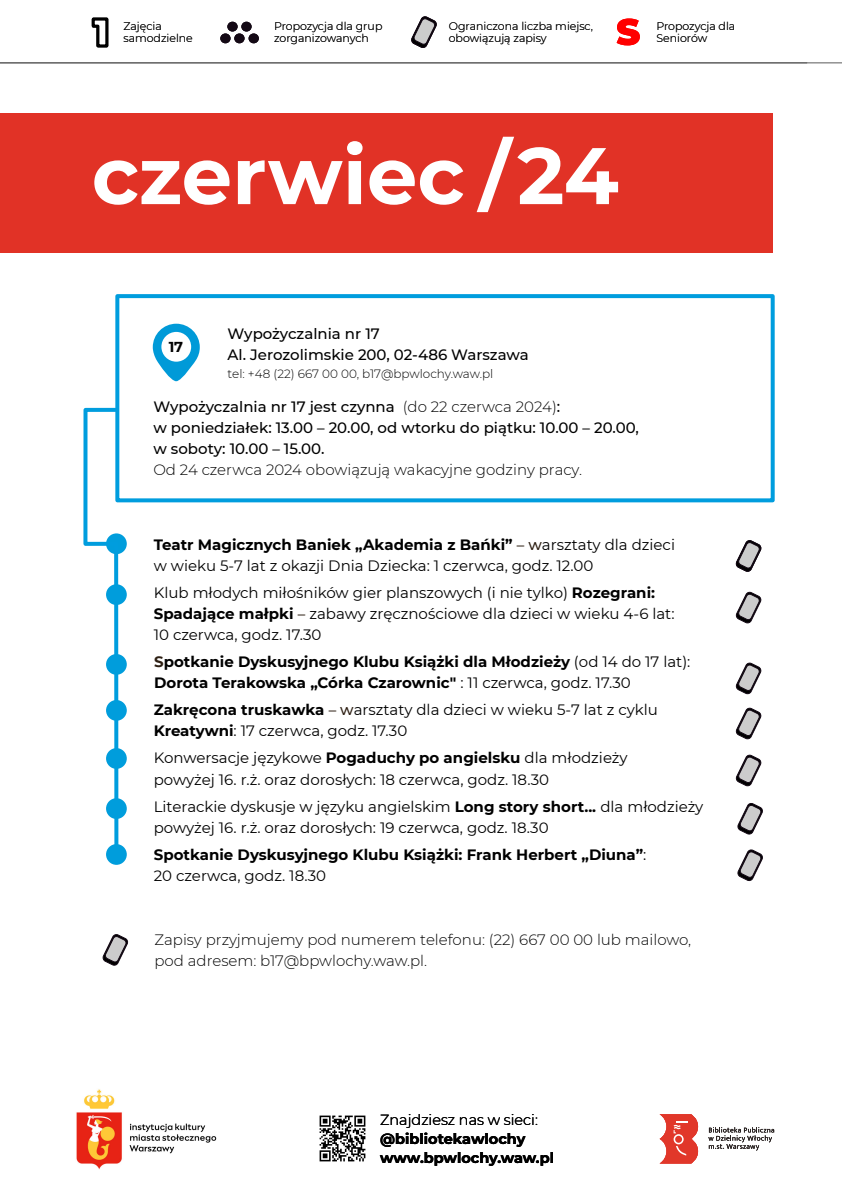
<style>
.page{position:relative;width:842px;height:1191px;background:#fff}
.page>*{position:absolute;margin:0;border:0;box-sizing:border-box;transform-origin:0 0}
.t1{font:700 80px "Montserrat";color:#fff}
.t2{font:15px/21px "Montserrat";color:#000}
.t3{font:700 15px/21px "Montserrat";color:#000}
.t4{font:500 15px/21px "Montserrat";color:#000}
.t5{font:300 15px/21px "Montserrat";color:#000}
.t6{font:700 14.6px/18.9px "Montserrat";color:#000}
.t7{font:300 14.6px "Montserrat";color:#000}
.t8{font:700 14.4px "Montserrat";color:#000}
.t9{font:300 12px "Montserrat";color:#000}
.t10{font:300 11px/12px "Montserrat";color:#000}
.s1{font-weight:300}
.s2{font-weight:700}
.s3{font-weight:500;color:#2e2014}
.s4{color:#2e2014}
.s5{font-weight:400}
</style>
<div class="page">
<div style="left:0;top:113px;width:773px;height:139px;background:#e13226"></div>
<img style="left:319px;top:1115px;width:47px;height:47px">
<img style="left:76px;top:1089px;width:141px;height:81px">
<svg style="left:153px;top:324px;width:47px;height:57px"></svg>
<div style="left:161px;top:332px;width:30px;height:30px;background:#fff;border-radius:50%"></div>
<hr style="left:0;top:63px;width:842px;height:1px;background:#595959">
<svg style="left:91px;top:17px;width:18px;height:31px"></svg>
<div style="left:227px;top:22px;width:11px;height:10px;background:#140915;border-radius:50%"></div>
<div style="left:241px;top:22px;width:11px;height:10px;background:#140915;border-radius:50%"></div>
<div style="left:234px;top:33px;width:11px;height:10px;background:#140915;border-radius:50%"></div>
<div style="left:220px;top:33px;width:11px;height:10px;background:#140915;border-radius:50%"></div>
<div style="left:249px;top:33px;width:10px;height:10px;background:#140915;border-radius:50%"></div>
<svg style="left:411px;top:16px;width:26px;height:32px"></svg>
<svg style="left:617px;top:18px;width:23px;height:27px"></svg>
<div style="left:106px;top:533px;width:21px;height:21px;background:#009ddc;border-radius:50%"></div>
<svg style="left:83px;top:407px;width:37px;height:452px"></svg>
<svg style="left:660px;top:1114px;width:38px;height:49px"></svg>
<svg style="left:708px;top:1127px;width:66px;height:23px"></svg>
<div style="left:106px;top:654px;width:21px;height:21px;background:#009ddc;border-radius:50%"></div>
<div style="left:106px;top:700px;width:21px;height:20px;background:#009ddc;border-radius:50%"></div>
<div style="left:106px;top:748px;width:21px;height:21px;background:#009ddc;border-radius:50%"></div>
<div style="left:106px;top:798px;width:21px;height:21px;background:#009ddc;border-radius:50%"></div>
<div style="left:106px;top:844px;width:21px;height:21px;background:#009ddc;border-radius:50%"></div>
<div style="left:106px;top:584px;width:21px;height:21px;background:#009ddc;border-radius:50%"></div>
<svg style="left:102px;top:934px;width:26px;height:32px"></svg>
<svg style="left:737px;top:803px;width:26px;height:32px"></svg>
<svg style="left:737px;top:849px;width:26px;height:33px"></svg>
<svg style="left:735px;top:540px;width:26px;height:32px"></svg>
<svg style="left:735px;top:591px;width:26px;height:33px"></svg>
<svg style="left:735px;top:662px;width:26px;height:33px"></svg>
<svg style="left:735px;top:707px;width:26px;height:33px"></svg>
<svg style="left:735px;top:754px;width:26px;height:33px"></svg>
<div style="left:115px;top:294px;width:660px;height:208px;border:4px solid #009dde"></div>
<p class="t10" style="left:274px;top:20px;width:110px">Propozycja dla grup zorganizowanych</p>
<p class="t10" style="left:449px;top:20px;width:146px">Ograniczona liczba miejsc, obowiązują zapisy</p>
<p class="t10" style="left:123px;top:20px;width:71px">Zajęcia samodzielne</p>
<p class="t10" style="left:656px;top:20px;width:80px">Propozycja dla<br>Seniorów</p>
<h1 class="t1" style="left:92px;top:127px;width:528px">czerwiec /24</h1>
<p class="t8" style="left:169px;top:338px;width:16px">17</p>
<p class="t4" style="left:228px;top:323px;width:303px">Wypożyczalnia nr 17<br>Al. Jerozolimskie 200, 02-486 Warszawa</p>
<p class="t9" style="left:228px;top:366px;width:267px">tel: +48 (22) 667 00 00, b17@bpwlochy.waw.pl</p>
<p class="t4" style="left:153px;top:396px;width:487px">Wypożyczalnia nr 17 jest czynna <span class="s1">(do 22 czerwca 2024)</span>:<br>w poniedziałek: 13.00 – 20.00, od wtorku do piątku: 10.00 – 20.00, w soboty: 10.00 – 15.00.</p>
<p class="t5" style="left:153px;top:459px;width:430px">Od 24 czerwca 2024 obowiązują wakacyjne godziny pracy.</p>
<p class="t2" style="left:154px;top:534px;width:523px"><span class="s2">Teatr Magicznych Baniek „Akademia z Bańki”</span> <span class="s3">– w</span>arsztaty dla dzieci w wieku 5-7 lat z okazji Dnia Dziecka: 1 czerwca, godz. 12.00</p>
<p class="t2" style="left:154px;top:582px;width:522px">Klub młodych miłośników gier planszowych (i nie tylko) <span class="s2">Rozegrani:<br>Spadające małpki</span> <span class="s3">–</span> zabawy zręcznościowe dla dzieci w wieku 4-6 lat:<br>10 czerwca, godz. 17.30</p>
<p class="t3" style="left:154px;top:651px;width:538px"><span class="s4">S</span>potkanie Dyskusyjnego Klubu Książki dla Młodzieży <span class="s5">(od 14 do 17 lat):<br></span>Dorota Terakowska „Córka Czarownic" <span class="s5">: 11 czerwca, godz. 17.30</span></p>
<p class="t2" style="left:154px;top:699px;width:506px"><span class="s2">Zakręcona truskawka</span> <span class="s3">– w</span>arsztaty dla dzieci w wieku 5-7 lat z cyklu<br><span class="s2">Kreatywni</span>: 17 czerwca, godz. 17.30</p>
<p class="t2" style="left:154px;top:747px;width:475px">Konwersacje językowe <span class="s2">Pogaduchy po angielsku</span> dla młodzieży powyżej 16. r.ż. oraz dorosłych: 18 czerwca, godz. 18.30</p>
<p class="t2" style="left:154px;top:795px;width:551px">Literackie dyskusje w języku angielskim <span class="s2">Long story short...</span> dla młodzieży powyżej 16. r.ż. oraz dorosłych: 19 czerwca, godz. 18.30</p>
<p class="t3" style="left:154px;top:843px;width:494px">Spotkanie Dyskusyjnego Klubu Książki: Frank Herbert „Diuna”<span class="s5">:<br>20 czerwca, godz. 18.30</span></p>
<p class="t5" style="left:154px;top:928px;width:538px">Zapisy przyjmujemy pod numerem telefonu: (22) 667 00 00 lub mailowo, pod adresem: b17@bpwlochy.waw.pl.</p>
<p class="t7" style="left:380px;top:1110px;width:159px">Znajdziesz nas w sieci:</p>
<p class="t6" style="left:380px;top:1129px;width:175px">@bibliotekawlochy www.bpwlochy.waw.pl</p>
</div>
